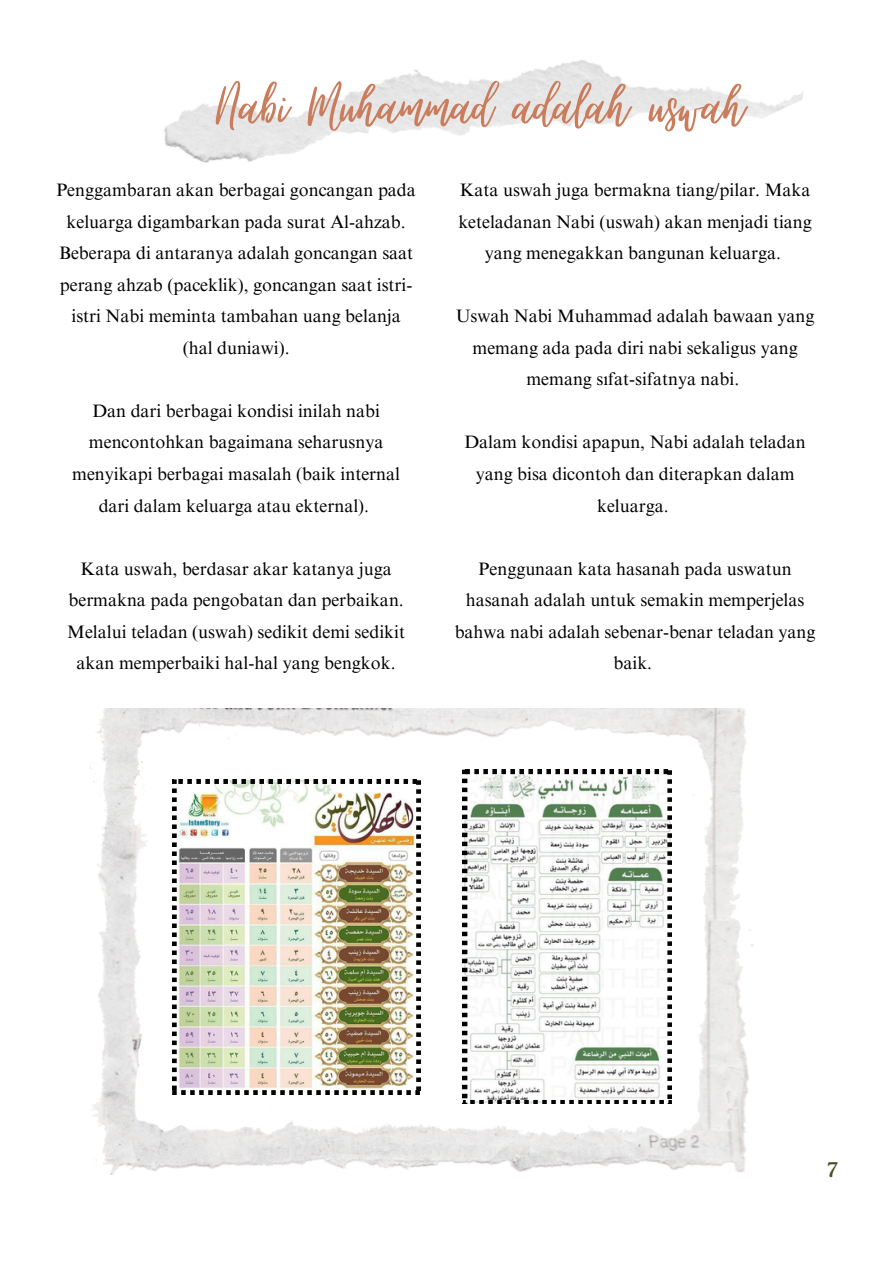
<style>
.page{position:relative;width:894px;height:1264px;background:#fff}
.page>*{position:absolute;margin:0;border:0;box-sizing:border-box;transform-origin:0 0}
.t1{font:79.5px "Virtual";color:#ca7d5d}
.t2{font:21.15px "Roca Two";color:#454d21}
.t3{font:18px/31.5px "Times NRMT Pro";color:#000001;text-align:center}
</style>
<div class="page">
<img style="left:162px;top:60px;width:642px;height:103px">
<img style="left:89px;top:708px;width:665px;height:466px">
<p class="t1" style="left:217px;top:63px;width:528px">Nabi Muhammad adalah uswah</p>
<p class="t3" style="left:56px;top:177px;width:361px">Penggambaran akan berbagai goncangan pada keluarga digambarkan pada surat Al-ahzab.<br>Beberapa di antaranya adalah goncangan saat perang ahzab (paceklik), goncangan saat istri&shy;istri Nabi meminta tambahan uang belanja (hal duniawi).</p>
<p class="t3" style="left:72px;top:397px;width:329px">Dan dari berbagai kondisi inilah nabi mencontohkan bagaimana seharusnya menyikapi berbagai masalah (baik internal dari dalam keluarga atau ekternal).</p>
<p class="t3" style="left:67px;top:555px;width:339px">Kata uswah, berdasar akar katanya juga bermakna pada pengobatan dan perbaikan.<br>Melalui teladan (uswah) sedikit demi sedikit akan memperbaiki hal-hal yang bengkok.</p>
<p class="t3" style="left:458px;top:177px;width:355px">Kata uswah juga bermakna tiang/pilar. Maka keteladanan Nabi (uswah) akan menjadi tiang yang menegakkan bangunan keluarga.</p>
<p class="t3" style="left:455px;top:303px;width:360px">Uswah Nabi Muhammad adalah bawaan yang memang ada pada diri nabi sekaligus yang memang sıfat-sifatnya nabi.</p>
<p class="t3" style="left:464px;top:429px;width:343px">Dalam kondisi apapun, Nabi adalah teladan yang bisa dicontoh dan diterapkan dalam keluarga.</p>
<p class="t3" style="left:454px;top:555px;width:362px">Penggunaan kata hasanah pada uswatun hasanah adalah untuk semakin memperjelas bahwa nabi adalah sebenar-benar teladan yang baik.</p>
<p class="t2" style="left:827px;top:1157px;width:13px">7</p>
</div>
